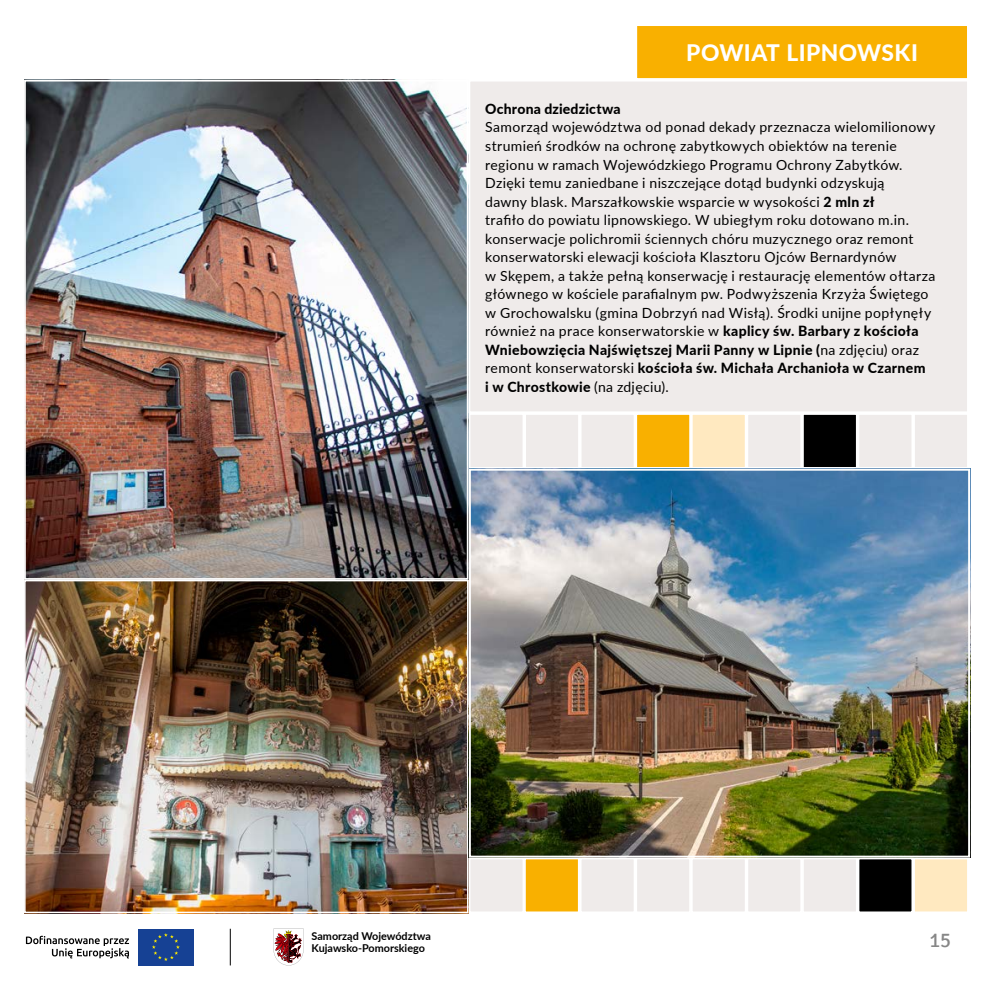
<style>
.page{position:relative;width:993px;height:993px;background:#fff}
.page>*{position:absolute;margin:0;border:0;box-sizing:border-box;transform-origin:0 0}
.t1{font:800 22.75px "Lato";letter-spacing:.02em;color:#fff}
.t2{font:20.65px "Signika";color:#878787}
.t3{font:14px/18.6px "Lato";letter-spacing:.025em;color:#000}
.t4{font:800 14px "Lato";letter-spacing:.015em;color:#000}
.t5{font:700 10.85px/12.1px "Lato";color:#000}
.s1{font-weight:800}
</style>
<div class="page">
<div style="left:468px;top:413px;width:56px;height:55px;background:#efebea;border:2px solid #fff"></div>
<div style="left:579px;top:413px;width:56px;height:55px;background:#efebea;border:2px solid #fff"></div>
<div style="left:802px;top:414px;width:54px;height:53px;background:#000"></div>
<div style="left:801px;top:413px;width:56px;height:55px;border:2px solid #fff"></div>
<div style="left:524px;top:413px;width:55px;height:55px;background:#efebea;border:2px solid #fff"></div>
<div style="left:746px;top:413px;width:55px;height:55px;background:#efebea;border:2px solid #fff"></div>
<div style="left:857px;top:413px;width:55px;height:55px;background:#efebea;border:2px solid #fff"></div>
<div style="left:912px;top:413px;width:56px;height:55px;background:#efebea;border:2px solid #fff"></div>
<div style="left:24px;top:912px;width:56px;height:56px;background:#fff;border:2px solid #fff"></div>
<div style="left:468px;top:857px;width:56px;height:55px;background:#efebea;border:2px solid #fff"></div>
<div style="left:246px;top:912px;width:56px;height:56px;background:#fff;border:2px solid #fff"></div>
<div style="left:690px;top:857px;width:56px;height:55px;background:#efebea;border:2px solid #fff"></div>
<div style="left:135px;top:912px;width:56px;height:56px;background:#fff;border:2px solid #fff"></div>
<div style="left:579px;top:857px;width:56px;height:55px;background:#efebea;border:2px solid #fff"></div>
<div style="left:357px;top:912px;width:56px;height:56px;background:#fff;border:2px solid #fff"></div>
<div style="left:801px;top:857px;width:56px;height:55px;background:#efebea;border:2px solid #fff"></div>
<div style="left:80px;top:912px;width:55px;height:56px;background:#fff;border:2px solid #fff"></div>
<div style="left:302px;top:912px;width:55px;height:56px;background:#fff;border:2px solid #fff"></div>
<div style="left:746px;top:857px;width:55px;height:55px;background:#efebea;border:2px solid #fff"></div>
<div style="left:191px;top:912px;width:55px;height:56px;background:#fff;border:2px solid #fff"></div>
<div style="left:635px;top:857px;width:55px;height:55px;background:#efebea;border:2px solid #fff"></div>
<div style="left:413px;top:912px;width:55px;height:56px;background:#fff;border:2px solid #fff"></div>
<div style="left:858px;top:858px;width:54px;height:54px;background:#000"></div>
<div style="left:857px;top:857px;width:55px;height:55px;border:2px solid #fff"></div>
<div style="left:912px;top:912px;width:56px;height:56px;border:2px solid #fff;border-radius:12px"></div>
<div style="left:912px;top:857px;width:56px;height:55px;background:#ffe9c0;border:2px solid #fff"></div>
<div style="left:690px;top:413px;width:56px;height:55px;background:#ffe9c0;border:2px solid #fff"></div>
<div style="left:524px;top:857px;width:55px;height:55px;background:#f9b000;border:2px solid #fff"></div>
<div style="left:635px;top:413px;width:55px;height:55px;background:#f9b000;border:2px solid #fff"></div>
<svg style="left:24px;top:918px;width:430px;height:50px"></svg>
<hr style="left:230px;top:928px;width:1px;height:37px;background:#000">
<img style="left:27px;top:582px;width:438px;height:327px">
<div style="left:24px;top:579px;width:444px;height:333px;border:2px solid #fff"></div>
<img style="left:471px;top:471px;width:495px;height:383px">
<div style="left:468px;top:468px;width:501px;height:389px;border:2px solid #fff"></div>
<img style="left:27px;top:83px;width:438px;height:493px">
<div style="left:24px;top:80px;width:444px;height:499px;border:2px solid #fff"></div>
<div style="left:469px;top:81px;width:498px;height:331px;background:#efebea"></div>
<div style="left:468px;top:80px;width:500px;height:333px;border:2px solid #fff"></div>
<div style="left:635px;top:24px;width:333px;height:56px;background:#f9b000;border:2px solid #fff"></div>
<h1 class="t1" style="left:686px;top:36px;width:233px">POWIAT LIPNOWSKI</h1>
<p class="t4" style="left:485px;top:98px;width:137px">Ochrona dziedzictwa</p>
<p class="t3" style="left:485px;top:117px;width:451px">Samorząd województwa od ponad dekady przeznacza wielomilionowy strumień środków na ochronę zabytkowych obiektów na terenie regionu w ramach Wojewódzkiego Programu Ochrony Zabytków.<br>Dzięki temu zaniedbane i niszczejące dotąd budynki odzyskują<br>dawny blask. Marszałkowskie wsparcie w wysokości <span class="s1">2 mln zł<br></span>trafiło do powiatu lipnowskiego. W ubiegłym roku dotowano m.in. konserwacje polichromii ściennych chóru muzycznego oraz remont konserwatorski elewacji kościoła Klasztoru Ojców Bernardynów<br>w Skępem, a także pełną konserwację i restaurację elementów ołtarza głównego w kościele parafialnym pw. Podwyższenia Krzyża Świętego w Grochowalsku (gmina Dobrzyń nad Wisłą). Środki unijne popłynęły również na prace konserwatorskie w <span class="s1">kaplicy św. Barbary z kościoła Wniebowzięcia Najświętszej Marii Panny w Lipnie (</span>na zdjęciu) oraz remont konserwatorski <span class="s1">kościoła św. Michała Archanioła w Czarnem<br>i w Chrostkowie</span> (na zdjęciu).</p>
<p class="t5" style="left:311px;top:929px;width:121px">Samorząd Województwa<br>Kujawsko-Pomorskiego</p>
<h2 class="t2" style="left:929px;top:928px;width:23px">15</h2>
</div>
